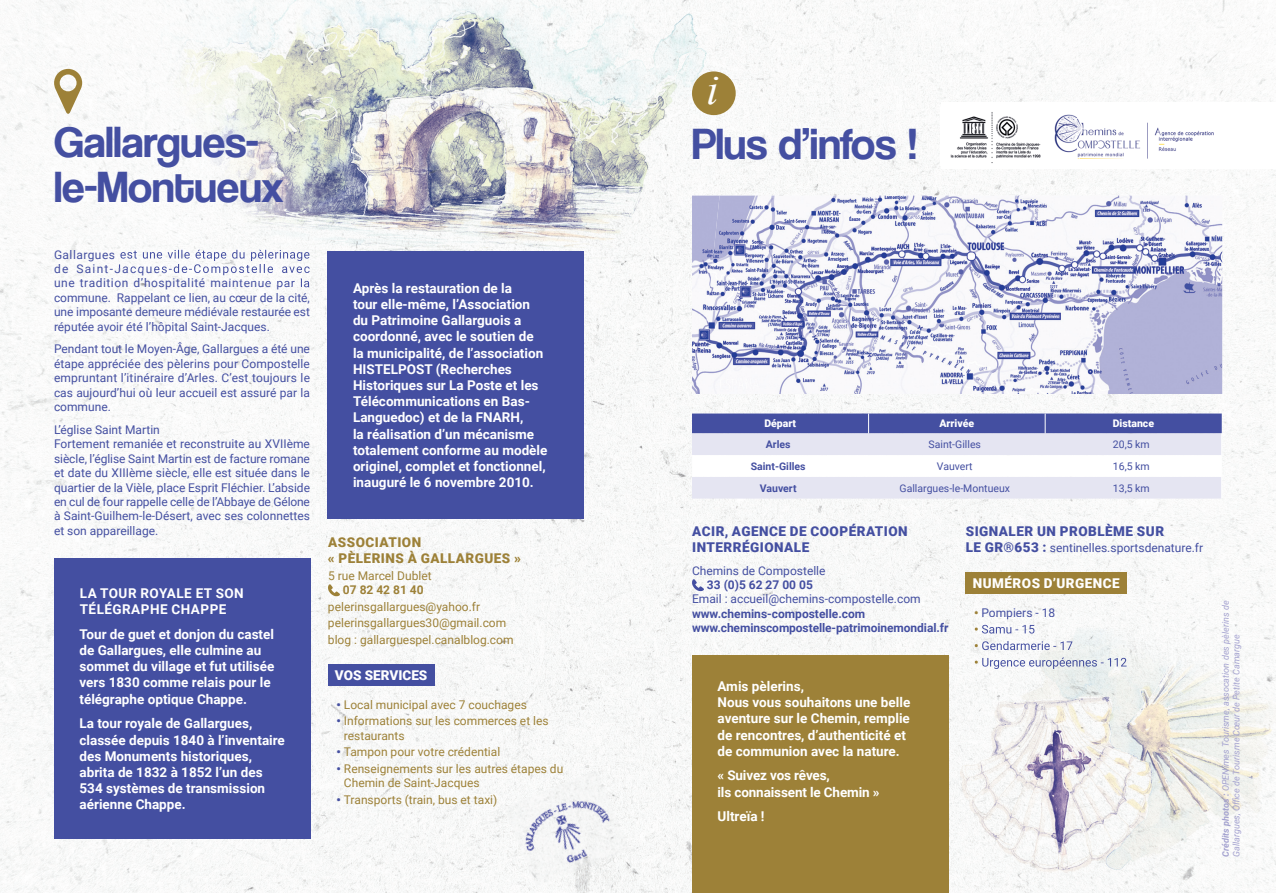
<style>
.page{position:relative;width:1276px;height:893px;background:#fff}
.page>*{position:absolute;margin:0;border:0;box-sizing:border-box;transform-origin:0 0}
.t1{font:45px/45px "Coolvetica Rg";color:#444fa1}
.t2{font:italic 43.65px "Times New Roman";color:#fff}
.t3{font:700 13.5px/16.2px "Roboto";color:#fff}
.t4{font:900 13.5px/16.2px "Roboto";letter-spacing:.035em;color:#444fa1}
.t5{font:700 13.5px/16.2px "Roboto";letter-spacing:.035em;color:#fff}
.t6{font:900 13.5px/16.2px "Roboto";letter-spacing:.035em;color:#9d8138}
.t7{font:900 13.5px "Roboto";letter-spacing:.035em;color:#fff}
.t8{font:900 13.5px "Roboto";color:#fff}
.t9{font:12px/14.4px "Roboto";color:#444fa1;text-align:justify}
.t10{font:12px/16.5px "Roboto";color:#9d8138}
.t11{font:700 12px/14.4px "Roboto";letter-spacing:-.005em;color:#444fa1}
.t12{font:700 12px "Roboto";color:#9d8138}
.t13{font:10.5px "Roboto";color:#444fa1}
.t14{font:700 10.5px "Roboto";color:#444fa1}
.t15{font:900 10.5px "Roboto";color:#fff}
.t16{font:italic 9px/10.8px "Roboto";color:#a3a1cf}
.s1{font-weight:900;color:#444fa1}
.s2{font-weight:900;font-size:13.5px}
.s3{font-weight:900;color:#9d8138}
.s4{font-weight:700}
</style>
<div class="page">
<img style="left:0;top:0;width:1276px;height:893px">
<svg style="left:328px;top:584px;width:12px;height:12px"></svg>
<div style="left:328px;top:665px;width:106px;height:21px;background:#444fa1"></div>
<svg style="left:692px;top:579px;width:12px;height:12px"></svg>
<div style="left:965px;top:573px;width:162px;height:21px;background:#9d8138"></div>
<img style="left:270px;top:141px;width:209px;height:165px">
<img style="left:479px;top:141px;width:208px;height:187px">
<img style="left:687px;top:0;width:53px;height:328px">
<img style="left:114px;top:47px;width:157px;height:231px">
<img style="left:270px;top:0;width:418px;height:141px">
<img style="left:137px;top:0;width:134px;height:47px">
<img style="left:114px;top:250px;width:196px;height:11px">
<img style="left:114px;top:264px;width:196px;height:11px">
<img style="left:218px;top:278px;width:92px;height:10px">
<img style="left:504px;top:770px;width:109px;height:77px">
<img style="left:520px;top:809px;width:109px;height:78px">
<svg style="left:54px;top:69px;width:28px;height:45px"></svg>
<div style="left:327px;top:251px;width:257px;height:268px;background:#444fa1"></div>
<div style="left:692px;top:655px;width:256px;height:238px;background:#9d8138"></div>
<div style="left:54px;top:558px;width:256px;height:281px;background:#444fa1"></div>
<img style="left:954px;top:617px;width:322px;height:264px">
<img style="left:981px;top:617px;width:74px;height:2px">
<svg style="left:974px;top:628px;width:4px;height:5px"></svg>
<img style="left:982px;top:625px;width:52px;height:9px">
<svg style="left:974px;top:644px;width:4px;height:6px"></svg>
<img style="left:982px;top:641px;width:90px;height:9px">
<svg style="left:974px;top:661px;width:4px;height:5px"></svg>
<img style="left:981px;top:657px;width:145px;height:12px">
<img style="left:692px;top:196px;width:530px;height:198px">
<img style="left:692px;top:196px;width:27px;height:134px">
<svg style="left:692px;top:414px;width:530px;height:85px"></svg>
<div style="left:692px;top:71px;width:43px;height:44px;background:#9d8138;border-radius:50%"></div>
<div style="left:941px;top:102px;width:335px;height:67px;background:#fff"></div>
<img style="left:950px;top:112px;width:264px;height:51px">
<h1 class="t1" style="left:54px;top:119px;width:231px">Gallargues&shy;le-Montueux</h1>
<p class="t9" style="left:54px;top:275px;width:257px">une tradition d’hospitalité maintenue par la commune. Rappelant ce lien, au cœur de la cité, une imposante demeure médiévale restaurée est réputée avoir été l’hôpital Saint-Jacques.</p>
<p class="t9" style="left:54px;top:342px;width:257px">Pendant tout le Moyen-Âge, Gallargues a été une étape appréciée des pèlerins pour Compostelle empruntant l’itinéraire d’Arles. C’est toujours le cas aujourd’hui où leur accueil est assuré par la commune.</p>
<p class="t9" style="left:54px;top:422px;width:257px;text-align:left">L’église Saint Martin<br>Fortement remaniée et reconstruite au XVIIème siècle, l’église Saint Martin est de facture romane et date du XIIIème siècle, elle est située dans le quartier de la Vièle, place Esprit Fléchier. L’abside en cul de four rappelle celle de l’Abbaye de Gélone à Saint-Guilhem-le-Désert, avec ses colonnettes et son appareillage.</p>
<p class="t5" style="left:80px;top:584px;width:165px">LA TOUR ROYALE ET SON<br>TÉLÉGRAPHE CHAPPE</p>
<p class="t3" style="left:80px;top:625px;width:196px">Tour de guet et donjon du castel de Gallargues, elle culmine au sommet du village et fut utilisée vers 1830 comme relais pour le télégraphe optique Chappe.</p>
<p class="t3" style="left:80px;top:715px;width:207px">La tour royale de Gallargues, classée depuis 1840 à l’inventaire des Monuments historiques, abrita de 1832 à 1852 l’un des<br>534 systèmes de transmission aérienne Chappe.</p>
<p class="t3" style="left:353px;top:279px;width:196px">Après la restauration de la<br>tour elle-même, l’Association du Patrimoine Gallarguois a coordonné, avec le soutien de la municipalité, de l’association<br>HISTELPOST (Recherches<br>Historiques sur La Poste et les<br>Télécommunications en Bas-<br>Languedoc) et de la FNARH,<br>la réalisation d’un mécanisme totalement conforme au modèle originel, complet et fonctionnel, inauguré le 6 novembre 2010.</p>
<p class="t6" style="left:328px;top:534px;width:194px">ASSOCIATION<br>« PÈLERINS À GALLARGUES »</p>
<p class="t10" style="left:328px;top:567px;width:105px">5 rue Marcel Dublet</p>
<p class="t12" style="left:343px;top:581px;width:82px">07 82 42 81 40</p>
<p class="t10" style="left:328px;top:598px;width:187px">pelerinsgallargues@yahoo.fr pelerinsgallargues30@gmail.com blog : gallarguespel.canalblog.com</p>
<p class="t8" style="left:335px;top:666px;width:94px">VOS SERVICES</p>
<p class="t10" style="left:336px;top:696px;width:192px"><span class="s1">•</span> Local municipal avec 7 couchages</p>
<p class="t10" style="left:344px;top:713px;width:206px;line-height:14.4px;text-indent:-7px"><span class="s1">•</span> Informations sur les commerces et les restaurants</p>
<p class="t10" style="left:336px;top:743px;width:165px"><span class="s1">•</span> Tampon pour votre crédential</p>
<p class="t10" style="left:344px;top:761px;width:221px;line-height:14.4px;text-indent:-7px"><span class="s1">•</span> Renseignements sur les autres étapes du<br>Chemin de Saint-Jacques</p>
<p class="t10" style="left:336px;top:791px;width:162px"><span class="s1">•</span> Transports (train, bus et taxi)</p>
<h2 class="t2" style="left:706px;top:60px;width:14px">i</h2>
<h1 class="t1" style="left:692px;top:121px;width:227px">Plus d’infos !</h1>
<p class="t15" style="left:764px;top:416px;width:33px">Départ</p>
<p class="t15" style="left:939px;top:416px;width:36px">Arrivée</p>
<p class="t15" style="left:1112px;top:416px;width:43px">Distance</p>
<p class="t14" style="left:766px;top:437px;width:26px">Arles</p>
<p class="t13" style="left:928px;top:437px;width:54px">Saint-Gilles</p>
<p class="t13" style="left:1113px;top:437px;width:38px">20,5 km</p>
<p class="t14" style="left:750px;top:459px;width:56px">Saint-Gilles</p>
<p class="t13" style="left:937px;top:459px;width:37px">Vauvert</p>
<p class="t13" style="left:1113px;top:459px;width:38px">16,5 km</p>
<p class="t14" style="left:760px;top:481px;width:38px">Vauvert</p>
<p class="t13" style="left:899px;top:481px;width:112px">Gallargues-le-Montueux</p>
<p class="t13" style="left:1113px;top:481px;width:38px">13,5 km</p>
<p class="t4" style="left:692px;top:522px;width:217px">ACIR, AGENCE DE COOPÉRATION<br>INTERRÉGIONALE</p>
<p class="t9" style="left:692px;top:563px;width:135px">Chemins de Compostelle</p>
<p class="t11" style="left:707px;top:577px;width:108px">33 (0)5 62 27 00 05</p>
<p class="t9" style="left:692px;top:591px;width:230px">Email : accueil@chemins-compostelle.com</p>
<p class="t11" style="left:692px;top:606px;width:258px">www.chemins-compostelle.com www.cheminscompostelle-patrimoinemondial.fr</p>
<p class="t4" style="left:965px;top:522px;width:200px">SIGNALER UN PROBLÈME SUR</p>
<p class="t9" style="left:965px;top:540px;width:239px"><span class="s2">LE GR®653 :</span> sentinelles.sportsdenature.fr</p>
<p class="t7" style="left:973px;top:574px;width:148px">NUMÉROS D’URGENCE</p>
<p class="t9" style="left:974px;top:605px;width:83px"><span class="s3">•</span> Pompiers - 18</p>
<p class="t3" style="left:717px;top:677px;width:194px">Amis pèlerins,<br>Nous vous souhaitons une belle aventure sur le Chemin, remplie de rencontres, d’authenticité et de communion avec la nature.</p>
<p class="t3" style="left:717px;top:767px;width:164px">« Suivez vos rêves,<br>ils connaissent le Chemin »</p>
<p class="t3" style="left:717px;top:808px;width:49px">Ultreïa !</p>
<p class="t16" style="left:1219px;top:857px;width:258px;rotate:-90deg"><span class="s4">Crédits photos :</span> OPENîmes Tourisme, assocation des pèlerins de<br>Gallargues, Office de Tourisme Cœur de Petite Camargue</p>
</div>
